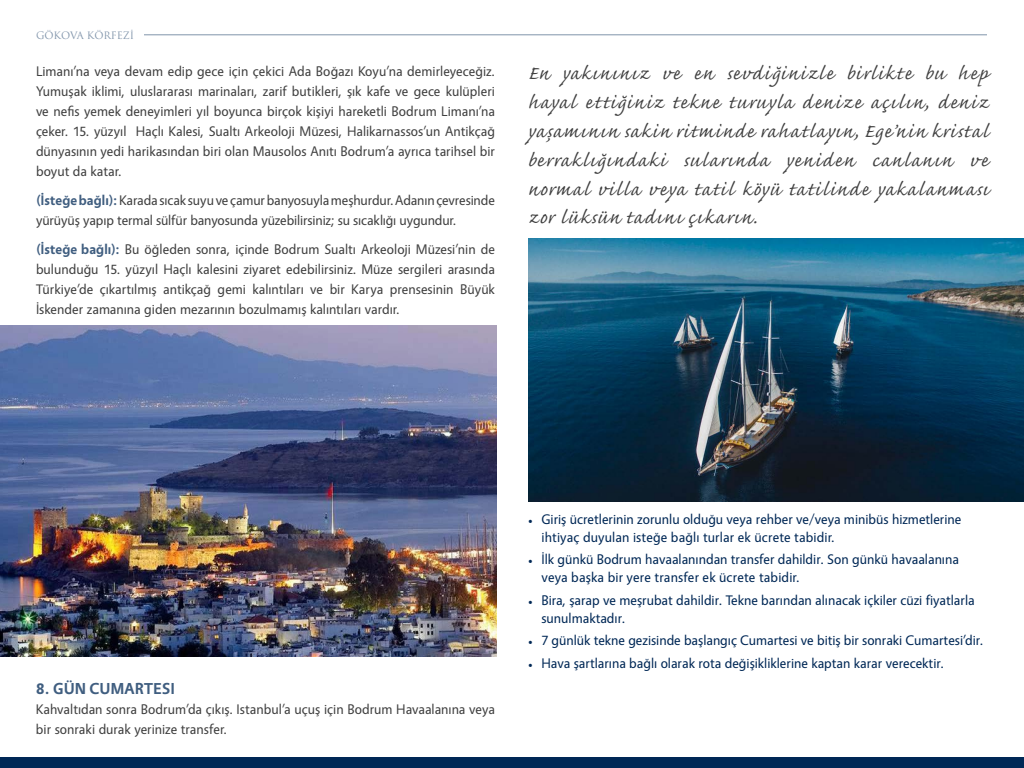
<style>
.page{position:relative;width:1024px;height:768px;background:#fff}
.page>*{position:absolute;margin:0;border:0;box-sizing:border-box;transform-origin:0 0}
.t1{font:24px/28.8px "Caflisch Script Web";letter-spacing:.07em;color:#404040;text-align:justify}
.t2{font:700 16px "Vegur";letter-spacing:.03em;color:#405e80}
.t3{font:14px/20px "Vegur";color:#404040;text-align:justify}
.t4{font:14px/18px "Vegur";color:#002856}
.t5{font:10px "Trajan Pro";color:#8094aa}
.s1{font-weight:700;color:#405e80}
.s2{font-family:"Minion Pro";font-size:12px}
</style>
<div class="page">
<hr style="left:144px;top:35px;width:843px;height:1px;background:#8094aa">
<img style="left:0;top:325px;width:496px;height:332px">
<img style="left:528px;top:238px;width:496px;height:264px">
<div style="left:0;top:757px;width:1024px;height:11px;background:#002856"></div>
<p class="t5" style="left:36px;top:29px;width:100px">GÖKOVA KÖRFEZİ</p>
<p class="t3" style="left:36px;top:61px;width:461px">Limanı’na veya devam edip gece için çekici Ada Boğazı Koyu’na demirleyeceğiz.<br>Yumuşak iklimi, uluslararası marinaları, zarif butikleri, şık kafe ve gece kulüpleri ve nefis yemek deneyimleri yıl boyunca birçok kişiyi hareketli Bodrum Limanı’na çeker. 15. yüzyıl Haçlı Kalesi, Sualtı Arkeoloji Müzesi, Halikarnassos’un Antikçağ dünyasının yedi harikasından biri olan Mausolos Anıtı Bodrum’a ayrıca tarihsel bir boyut da katar.</p>
<p class="t3" style="left:36px;top:191px;width:460px"><span class="s1">(İsteğe bağlı):</span> Karada sıcak suyu ve çamur banyosuyla meşhurdur. Adanın çevresinde yürüyüş yapıp termal sülfür banyosunda yüzebilirsiniz; su sıcaklığı uygundur.</p>
<p class="t3" style="left:36px;top:240px;width:460px"><span class="s1">(İsteğe bağlı):</span> Bu öğleden sonra, içinde Bodrum Sualtı Arkeoloji Müzesi’nin de bulunduğu 15. yüzyıl Haçlı kalesini ziyaret edebilirsiniz. Müze sergileri arasında Türkiye’de çıkartılmış antikçağ gemi kalıntıları ve bir Karya prensesinin Büyük İskender zamanına giden mezarının bozulmamış kalıntıları vardır.</p>
<p class="t1" style="left:528px;top:60px;width:462px">En yakınınız ve en sevdiğinizle birlikte bu hep hayal ettiğiniz tekne turuyla denize açılın, deniz yaşamının sakin ritminde rahatlayın, Ege’nin kristal berraklığındaki sularında yeniden canlanın ve normal villa veya tatil köyü tatilinde yakalanması zor lüksün tadını çıkarın.</p>
<p class="t2" style="left:36px;top:680px;width:140px">8. GÜN CUMARTESI</p>
<p class="t3" style="left:36px;top:700px;width:461px">Kahvaltıdan sonra Bodrum’da çıkış. Istanbul’a uçuş için Bodrum Havaalanına veya bir sonraki durak yerinize transfer.</p>
<p class="t4" style="left:542px;top:511px;width:421px;text-indent:-14px"><span class="s2">•</span> Giriş ücretlerinin zorunlu olduğu veya rehber ve/veya minibüs hizmetlerine ihtiyaç duyulan isteğe bağlı turlar ek ücrete tabidir.</p>
<p class="t4" style="left:542px;top:551px;width:419px;text-indent:-14px"><span class="s2">•</span> İlk günkü Bodrum havaalanından transfer dahildir. Son günkü havaalanına veya başka bir yere transfer ek ücrete tabidir.</p>
<p class="t4" style="left:542px;top:591px;width:435px;text-indent:-14px"><span class="s2">•</span> Bira, şarap ve meşrubat dahildir. Tekne barından alınacak içkiler cüzi fiyatlarla sunulmaktadır.</p>
<p class="t4" style="left:528px;top:632px;width:457px"><span class="s2">•</span> 7 günlük tekne gezisinde başlangıç Cumartesi ve bitiş bir sonraki Cumartesi’dir.</p>
<p class="t4" style="left:528px;top:654px;width:418px"><span class="s2">•</span> Hava şartlarına bağlı olarak rota değişikliklerine kaptan karar verecektir.</p>
</div>
